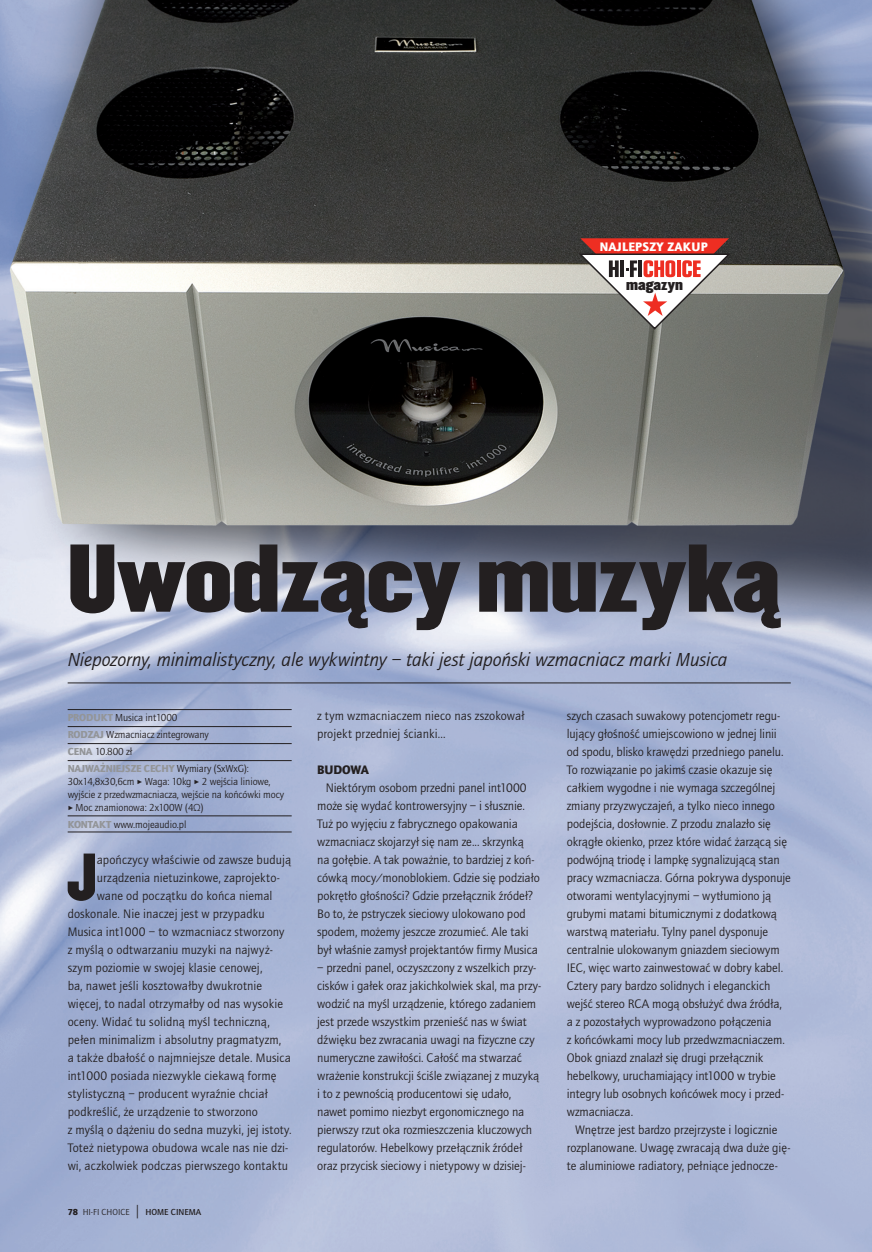
<style>
.page{position:relative;width:872px;height:1252px;background:#fff}
.page>*{position:absolute;margin:0;border:0;box-sizing:border-box;transform-origin:0 0}
.t1{font:84px "Champion Pl HTF Middleweight";color:#231f20}
.t2{font:57.75px "Champion Pl HTF Middleweight";color:#231f20}
.t3{font:italic 19.5px "Quay Sans CEEF";color:#231f20}
.t4{font:13.5px "Champion Pl HTF Middleweight";color:#231f20}
.t5{font:12.75px/18px "Quay Sans CEEF";color:#231f20}
.t6{font:12.75px "Quay Sans CEEF";letter-spacing:.02em;color:#231f20}
.t7{font:900 12.75px "Quay Sans CEEF";color:#fff}
.t8{font:900 12.75px "Quay Sans CEEF";color:#231f20}
.t9{font:10.5px/17px "Quay Sans CEEF";letter-spacing:-.01em;color:#231f20}
.t10{font:9px "Quay Sans CEEF";color:#231f20}
.s1{font-weight:900;color:#939598}
.s2{font-family:"Dingbests";font-size:9px}
.s3{font-weight:900}
.s4{font-size:13.5px}
.s5{font-weight:500}
</style>
<div class="page">
<img style="left:0;top:0;width:872px;height:1252px">
<hr style="left:68px;top:683px;width:722px;height:1px;background:#231f20">
<svg style="left:578px;top:238px;width:154px;height:93px"></svg>
<hr style="left:68px;top:709px;width:224px;height:1px;background:#231f20">
<hr style="left:68px;top:726px;width:224px;height:1px;background:#231f20">
<hr style="left:68px;top:743px;width:224px;height:1px;background:#231f20">
<hr style="left:68px;top:760px;width:224px;height:1px;background:#231f20">
<hr style="left:68px;top:815px;width:224px;height:1px;background:#231f20">
<hr style="left:68px;top:832px;width:224px;height:1px;background:#231f20">
<p class="t7" style="left:600px;top:238px;width:110px">NAJLEPSZY ZAKUP</p>
<p class="t4" style="left:626px;top:276px;width:58px">magazyn</p>
<h1 class="t1" style="left:68px;top:525px;width:714px">Uwodzący muzyką</h1>
<h3 class="t3" style="left:68px;top:648px;width:661px">Niepozorny, minimalistyczny, ale wykwintny – taki jest japoński wzmacniacz marki Musica</h3>
<p class="t9" style="left:68px;top:709px;width:183px"><span class="s1">PRODUKT</span> Musica int1000<br><span class="s1">RODZAJ</span> Wzmacniacz zintegrowany<br><span class="s1">CENA</span> 10.800 zł<br><span class="s1">NAJWAŻNIEJSZE CECHY</span> Wymiary (SxWxG):</p>
<p class="t9" style="left:68px;top:775px;width:218px;line-height:12.8px">30x14,8x30,6cm <span class="s2">&gt;</span> Waga: 10kg <span class="s2">&gt;</span> 2 wejścia liniowe, wyjście z przedwzmacniacza, wejście na końcówki mocy <span class="s2">&gt;</span> Moc znamionowa: 2x100W (4Ω)</p>
<p class="t9" style="left:68px;top:816px;width:120px"><span class="s1">KONTAKT</span> www.mojeaudio.pl</p>
<h2 class="t2" style="left:66px;top:840px;width:32px">J</h2>
<p class="t5" style="left:97px;top:851px;width:196px">apończycy właściwie od zawsze budują</p>
<p class="t5" style="left:97px;top:869px;width:185px">urządzenia nietuzinkowe, zaprojekto-</p>
<p class="t5" style="left:97px;top:887px;width:177px">wane od początku do końca niemal</p>
<p class="t5" style="left:68px;top:905px;width:198px">doskonale. Nie inaczej jest w przypadku</p>
<p class="t5" style="left:68px;top:923px;width:218px">Musica int1000 – to wzmacniacz stworzony</p>
<p class="t5" style="left:68px;top:941px;width:207px">z myślą o odtwarzaniu muzyki na najwyż-</p>
<p class="t5" style="left:68px;top:959px;width:196px">szym poziomie w swojej klasie cenowej,</p>
<p class="t5" style="left:68px;top:977px;width:196px">ba, nawet jeśli kosztowałby dwukrotnie</p>
<p class="t6" style="left:68px;top:996px;width:217px">więcej, to nadal otrzymałby od nas wysokie</p>
<p class="t5" style="left:68px;top:1013px;width:204px">oceny. Widać tu solidną myśl techniczną,</p>
<p class="t5" style="left:68px;top:1031px;width:215px">pełen minimalizm i absolutny pragmatyzm,</p>
<p class="t5" style="left:68px;top:1049px;width:225px">a także dbałość o najmniejsze detale. Musica</p>
<p class="t5" style="left:68px;top:1067px;width:210px">int1000 posiada niezwykle ciekawą formę</p>
<p class="t5" style="left:68px;top:1085px;width:201px">stylistyczną – producent wyraźnie chciał</p>
<p class="t5" style="left:68px;top:1103px;width:192px">podkreślić, że urządzenie to stworzono</p>
<p class="t5" style="left:68px;top:1121px;width:225px">z myślą o dążeniu do sedna muzyki, jej istoty.</p>
<p class="t5" style="left:68px;top:1139px;width:222px">Toteż nietypowa obudowa wcale nas nie dzi-</p>
<p class="t5" style="left:68px;top:1157px;width:222px">wi, aczkolwiek podczas pierwszego kontaktu</p>
<p class="t10" style="left:68px;top:1207px;width:135px"><span class="s3">78</span> HI-FI CHOICE <span class="s4">|</span> <span class="s5">HOME CINEMA</span></p>
<p class="t5" style="left:317px;top:707px;width:209px">z tym wzmacniaczem nieco nas zszokował projekt przedniej ścianki...</p>
<p class="t8" style="left:317px;top:761px;width:54px">BUDOWA</p>
<p class="t5" style="left:317px;top:779px;width:224px;text-indent:9px">Niektórym osobom przedni panel int1000 może się wydać kontrowersyjny – i słusznie.<br>Tuż po wyjęciu z fabrycznego opakowania wzmacniacz skojarzył się nam ze... skrzynką<br>na gołębie. A tak poważnie, to bardziej z koń&shy;cówką mocy/monoblokiem. Gdzie się podziało pokrętło głośności? Gdzie przełącznik źródeł?<br>Bo to, że pstryczek sieciowy ulokowano pod spodem, możemy jeszcze zrozumieć. Ale taki był właśnie zamysł projektantów firmy Musica</p>
<p class="t5" style="left:317px;top:959px;width:226px">– przedni panel, oczyszczony z wszelkich przy&shy;cisków i gałek oraz jakichkolwiek skal, ma przy&shy;wodzić na myśl urządzenie, którego zadaniem jest przede wszystkim przenieść nas w świat dźwięku bez zwracania uwagi na fizyczne czy numeryczne zawiłości. Całość ma stwarzać wrażenie konstrukcji ściśle związanej z muzyką i to z pewnością producentowi się udało, nawet pomimo niezbyt ergonomicznego na pierwszy rzut oka rozmieszczenia kluczowych regulatorów. Hebelkowy przełącznik źródeł oraz przycisk sieciowy i nietypowy w dzisiej-</p>
<p class="t5" style="left:567px;top:707px;width:226px">szych czasach suwakowy potencjometr regu&shy;lujący głośność umiejscowiono w jednej linii od spodu, blisko krawędzi przedniego panelu.<br>To rozwiązanie po jakimś czasie okazuje się całkiem wygodne i nie wymaga szczególnej zmiany przyzwyczajeń, a tylko nieco innego podejścia, dosłownie. Z przodu znalazło się okrągłe okienko, przez które widać żarzącą się podwójną triodę i lampkę sygnalizującą stan pracy wzmacniacza. Górna pokrywa dysponuje otworami wentylacyjnymi – wytłumiono ją grubymi matami bitumicznymi z dodatkową warstwą materiału. Tylny panel dysponuje centralnie ulokowanym gniazdem sieciowym IEC, więc warto zainwestować w dobry kabel.<br>Cztery pary bardzo solidnych i eleganckich wejść stereo RCA mogą obsłużyć dwa źródła, a z pozostałych wyprowadzono połączenia<br>z końcówkami mocy lub przedwzmacniaczem.<br>Obok gniazd znalazł się drugi przełącznik hebelkowy, uruchamiający int1000 w trybie integry lub osobnych końcówek mocy i przed&shy;wzmacniacza.</p>
<p class="t5" style="left:567px;top:1121px;width:225px;text-indent:9px">Wnętrze jest bardzo przejrzyste i logicznie rozplanowane. Uwagę zwracają dwa duże gię&shy;te aluminiowe radiatory, pełniące jednocze-</p>
</div>
